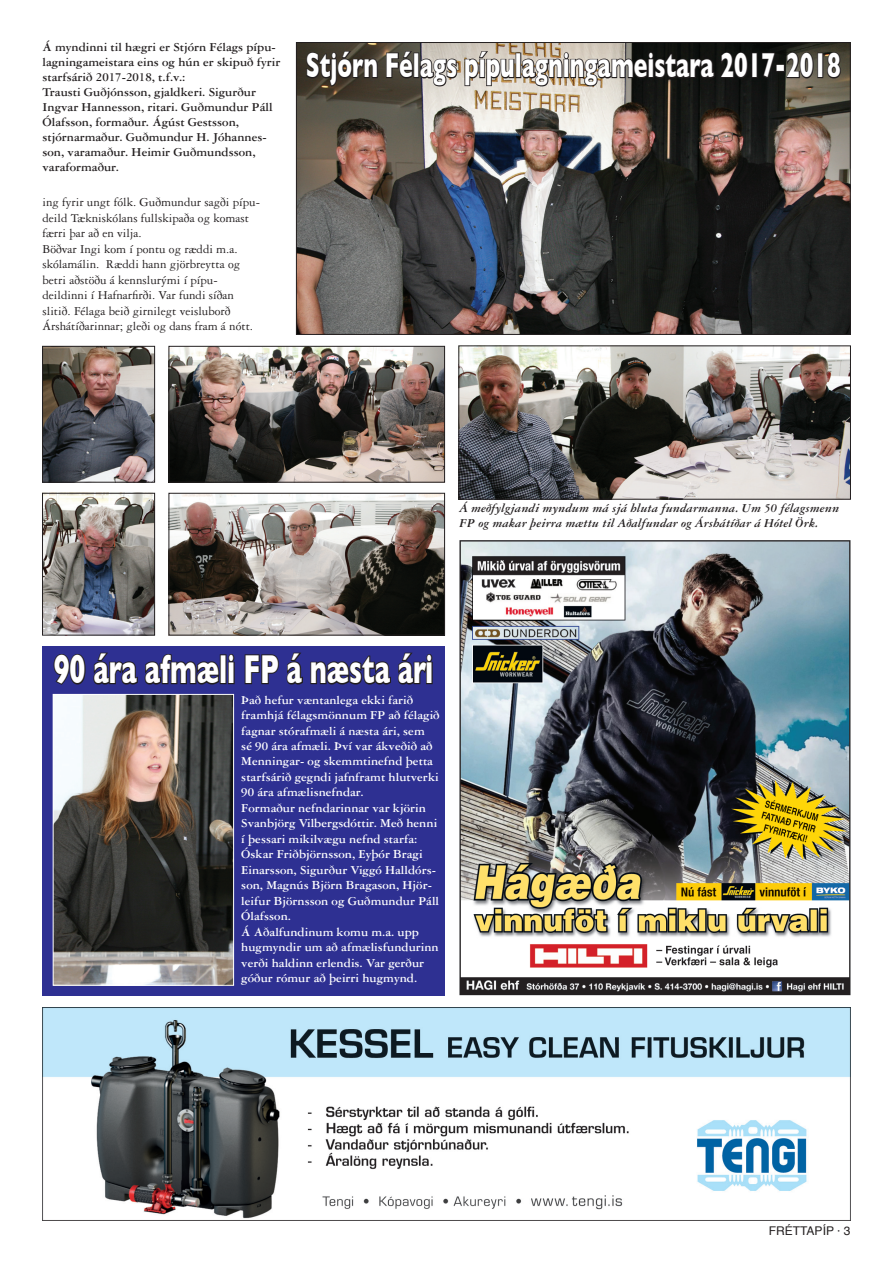
<style>
.page{position:relative;width:893px;height:1263px;background:#fff}
.page>*{position:absolute;margin:0;border:0;box-sizing:border-box;transform-origin:0 0}
.t1{font:700 41.1px "Gill Sans";color:#fff;scale:.65 1}
.t2{font:700 35.25px "Gill Sans";color:#fff;scale:.65 1}
.t3{font:700 12.9px/15.5px "Garamond 3 LT Std";color:#fff}
.t4{font:12.9px/15.5px "Garamond 3 LT Std";color:#231f20}
.t5{font:700 12.9px/15px "Garamond 3 LT Std";color:#231f20}
.t6{font:italic 700 12.9px/15px "Garamond 3 LT Std";color:#231f20}
.t7{font:12px "Helvetica";color:#231f20}
</style>
<div class="page">
<img style="left:43px;top:1008px;width:808px;height:212px">
<div style="left:43px;top:646px;width:402px;height:349px;background:#2e3092"></div>
<img style="left:460px;top:541px;width:390px;height:454px">
<img style="left:44px;top:348px;width:109px;height:133px">
<div style="left:42px;top:346px;width:113px;height:137px;border:1px solid #231f20"></div>
<img style="left:43px;top:495px;width:112px;height:141px">
<div style="left:42px;top:493px;width:113px;height:142px;border:1px solid #231f20"></div>
<img style="left:460px;top:347px;width:389px;height:151px">
<div style="left:458px;top:345px;width:393px;height:155px;border:1px solid #231f20"></div>
<img style="left:170px;top:348px;width:273px;height:133px">
<div style="left:168px;top:346px;width:277px;height:137px;border:1px solid #231f20"></div>
<img style="left:298px;top:44px;width:551px;height:289px">
<div style="left:296px;top:42px;width:555px;height:293px;border:1px solid #231f20"></div>
<svg style="left:305px;top:50px;width:74px;height:60px;background:#40392f"></svg>
<svg style="left:385px;top:50px;width:73px;height:38px;background:#6d6760"></svg>
<svg style="left:464px;top:50px;width:51px;height:37px;background:#9a9084"></svg>
<div style="left:515px;top:53px;width:6px;height:25px;border:2px solid #231f20"></div>
<svg style="left:521px;top:51px;width:228px;height:37px;background:#544f48"></svg>
<div style="left:752px;top:53px;width:6px;height:25px;border:2px solid #231f20"></div>
<svg style="left:761px;top:52px;width:15px;height:28px"></svg>
<div style="left:776px;top:65px;width:9px;height:7px;border:2px solid #231f20"></div>
<svg style="left:785px;top:51px;width:30px;height:29px"></svg>
<div style="left:817px;top:53px;width:6px;height:25px;border:2px solid #231f20"></div>
<svg style="left:826px;top:51px;width:16px;height:29px"></svg>
<svg style="left:53px;top:652px;width:167px;height:33px"></svg>
<div style="left:220px;top:654px;width:6px;height:30px;border:2px solid #231f20"></div>
<svg style="left:228px;top:654px;width:7px;height:31px"></svg>
<svg style="left:244px;top:652px;width:189px;height:33px"></svg>
<img style="left:170px;top:495px;width:273px;height:138px">
<div style="left:168px;top:493px;width:277px;height:142px;border:1px solid #231f20"></div>
<img style="left:55px;top:696px;width:177px;height:288px">
<div style="left:53px;top:694px;width:181px;height:292px;border:1px solid #fff"></div>
<p class="t5" style="left:43px;top:39px;width:239px">Á myndinni til hægri er Stjórn Félags pípu&shy;lagningameistara eins og hún er skipuð fyrir starfsárið 2017-2018, t.f.v.:<br>Trausti Guðjónsson, gjaldkeri. Sigurður Ingvar Hannesson, ritari. Guðmundur Páll Ólafsson, formaður. Ágúst Gestsson, stjórnarmaður. Guðmundur H. Jóhannes&shy;son, varamaður. Heimir Guðmundsson, varaformaður.</p>
<p class="t4" style="left:43px;top:195px;width:219px">ing fyrir ungt fólk. Guðmundur sagði pípu&shy;deild Tækniskólans fullskipaða og komast færri þar að en vilja.<br>Böðvar Ingi kom í pontu og ræddi m.a. skólamálin. Ræddi hann gjörbreytta og betri aðstöðu á kennslurými í pípu&shy;deildinni í Hafnarfirði. Var fundi síðan slitið. Félaga beið girnilegt veisluborð Árshátíðarinnar; gleði og dans fram á nótt.</p>
<h2 class="t2" style="left:306px;top:45px;width:824px">Stjórn Félags pípulagningameistara 2017-2018</h2>
<p class="t6" style="left:459px;top:501px;width:381px">Á meðfylgjandi myndum má sjá hluta fundarmanna. Um 50 félagsmenn<br>FP og makar þeirra mættu til Aðalfundar og Árshátíðar á Hótel Örk.</p>
<h1 class="t1" style="left:54px;top:645px;width:586px">90 ára afmæli FP á næsta ári</h1>
<p class="t3" style="left:241px;top:692px;width:200px">Það hefur væntanlega ekki farið framhjá félagsmönnum FP að félagið fagnar stórafmæli á næsta ári, sem<br>sé 90 ára afmæli. Því var ákveðið að<br>Menningar- og skemmtinefnd þetta starfsárið gegndi jafnframt hlutverki<br>90 ára afmælisnefndar.<br>Formaður nefndarinnar var kjörin<br>Svanbjörg Vilbergsdóttir. Með henni í þessari mikilvægu nefnd starfa:<br>Óskar Friðbjörnsson, Eyþór Bragi<br>Einarsson, Sigurður Viggó Halldórs&shy;son, Magnús Björn Bragason, Hjör&shy;leifur Björnsson og Guðmundur Páll<br>Ólafsson.<br>Á Aðalfundinum komu m.a. upp hugmyndir um að afmælisfundurinn verði haldinn erlendis. Var gerður góður rómur að þeirri hugmynd.</p>
<p class="t7" style="left:769px;top:1222px;width:83px">FRÉTTAPÍP · 3</p>
</div>
